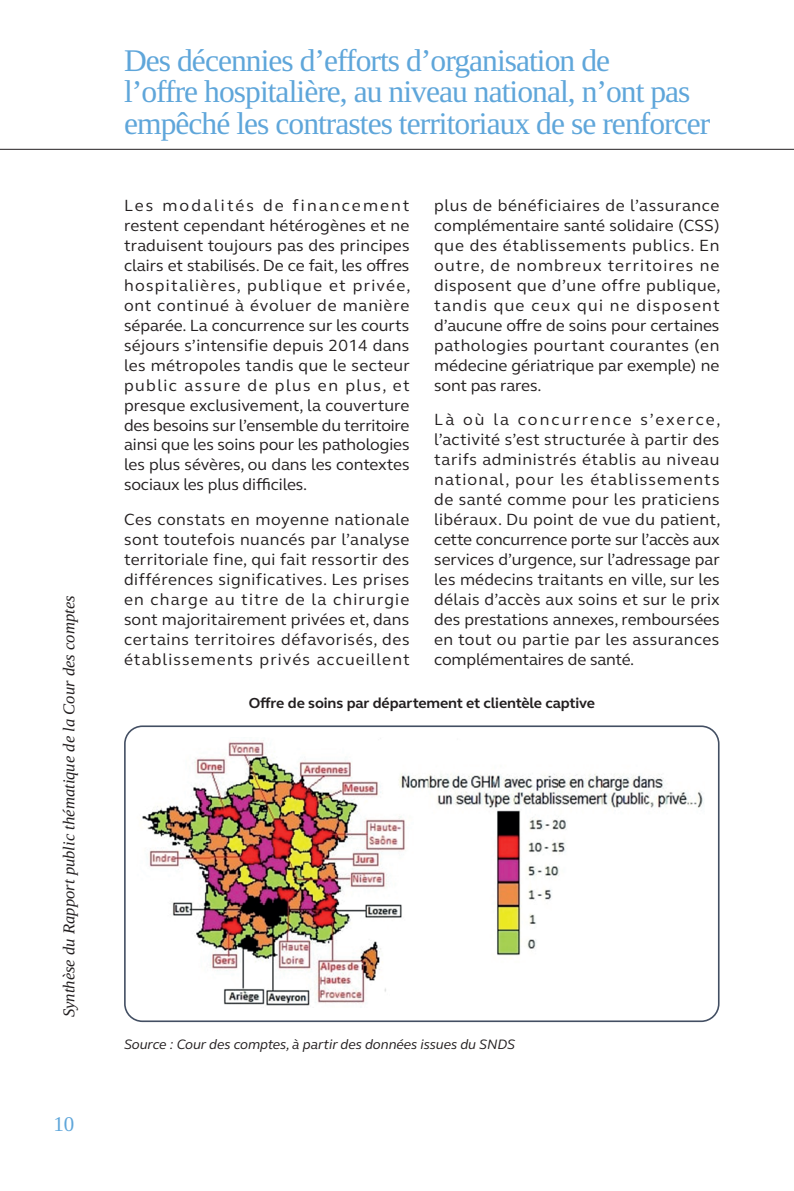
<style>
.page{position:relative;width:794px;height:1191px;background:#fff}
.page>*{position:absolute;margin:0;border:0;box-sizing:border-box;transform-origin:0 0}
.t1{font:31.5px/31.5px "Liberation Serif";letter-spacing:-.03em;color:#5fa6da}
.t2{font:21px "Liberation Serif";color:#5fa6da}
.t3{font:16.62px/19.9px "FS Elliot";color:#231f20;text-align:justify}
.t4{font:italic 16.62px "Liberation Serif";color:#231f20}
.t5{font:700 14.88px "FS Elliot";letter-spacing:-.005em;color:#231f20}
.t6{font:italic 14px "FS Elliot";letter-spacing:-.005em;color:#231f20}
</style>
<div class="page">
<hr style="left:0;top:149px;width:794px;height:1px;background:#231f20">
<svg style="left:124px;top:725px;width:595px;height:297px"></svg>
<img style="left:136px;top:737px;width:568px;height:270px">
<p class="t4" style="left:58px;top:1017px;width:423px;rotate:-90deg">Synthèse du Rapport public thématique de la Cour des comptes</p>
<p class="t2" style="left:53px;top:1110px;width:22px">10</p>
<h1 class="t1" style="left:124px;top:45px;width:588px">Des décennies d’efforts d’organisation de<br>l’offre hospitalière, au niveau national, n’ont pas empêché les contrastes territoriaux de se renforcer</h1>
<p class="t3" style="left:124px;top:195px;width:288px">Les modalités de financement restent cependant hétérogènes et ne traduisent toujours pas des principes clairs et stabilisés. De ce fait, les offres hospitalières, publique et privée, ont continué à évoluer de manière séparée. La concurrence sur les courts séjours s’intensifie depuis 2014 dans les métropoles tandis que le secteur public assure de plus en plus, et presque exclusivement, la couverture des besoins sur l’ensemble du territoire ainsi que les soins pour les pathologies les plus sévères, ou dans les contextes sociaux les plus difficiles.</p>
<p class="t3" style="left:124px;top:509px;width:287px">Ces constats en moyenne nationale sont toutefois nuancés par l’analyse territoriale fine, qui fait ressortir des différences significatives. Les prises en charge au titre de la chirurgie sont majoritairement privées et, dans certains territoires défavorisés, des établissements privés accueillent</p>
<p class="t3" style="left:434px;top:195px;width:288px">plus de bénéficiaires de l’assurance complémentaire santé solidaire (CSS) que des établissements publics. En outre, de nombreux territoires ne disposent que d’une offre publique, tandis que ceux qui ne disposent d’aucune offre de soins pour certaines pathologies pourtant courantes (en médecine gériatrique par exemple) ne sont pas rares.</p>
<p class="t3" style="left:434px;top:409px;width:288px">Là où la concurrence s’exerce, l’activité s’est structurée à partir des tarifs administrés établis au niveau national, pour les établissements de santé comme pour les praticiens libéraux. Du point de vue du patient, cette concurrence porte sur l’accès aux services d’urgence, sur l’adressage par les médecins traitants en ville, sur les délais d’accès aux soins et sur le prix des prestations annexes, remboursées en tout ou partie par les assurances complémentaires de santé.</p>
<p class="t5" style="left:249px;top:692px;width:348px">Offre de soins par département et clientèle captive</p>
<p class="t6" style="left:124px;top:1034px;width:393px">Source : Cour des comptes, à partir des données issues du SNDS</p>
</div>
